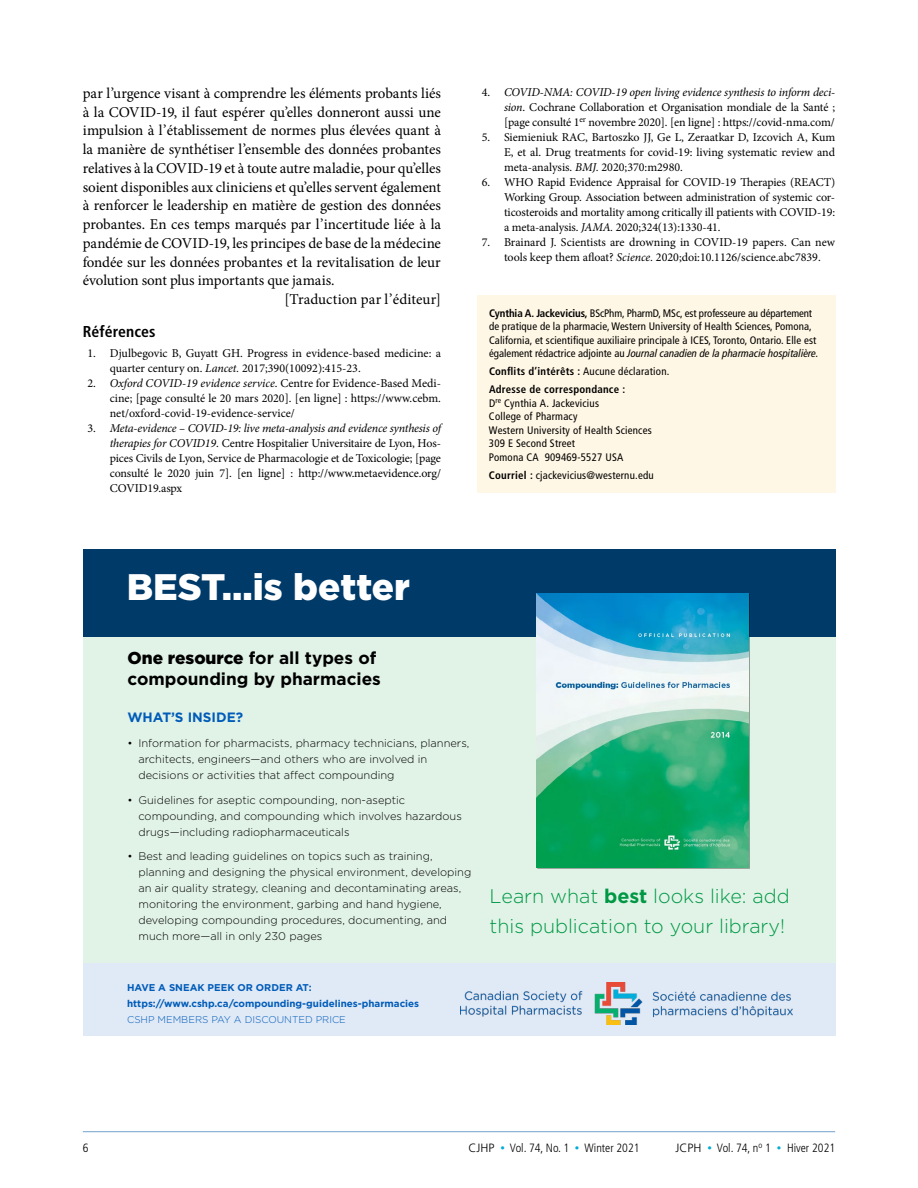
<style>
.page{position:relative;width:918px;height:1188px;background:#fff}
.page>*{position:absolute;margin:0;border:0;box-sizing:border-box;transform-origin:0 0}
.t1{font:900 36.9px "Gotham";color:#fff}
.t2{font:300 19.65px/30.8px "Gotham";color:#009845}
.t3{font:700 17.25px/20.7px "Gotham";color:#000}
.CJHP_H2{font:700 condensed 15.75px "Frutiger LT Std";letter-spacing:.005em;color:#000}
.CJHP_BodyText_Inden{font:15px/18.8px "Minion Pro";letter-spacing:-.005em;color:#000;text-align:justify}
.t4{font:700 13.5px "Gotham";color:#005cb9}
.CJHP_References{font:12px/15px "Minion Pro";letter-spacing:-.005em;color:#000;text-align:justify}
.t5{font:300 condensed 12px "Frutiger LT Std";color:#000}
.t6{font:300 11.1px/16px "Gotham";color:#000}
.CJHP_Contribs{font:condensed 10.8px/13.5px "Frutiger LT Std";letter-spacing:.01em;color:#000}
.CJHP_Contribs-2{font:700 condensed 10.8px "Frutiger LT Std";letter-spacing:.02em;color:#000}
.t7{font:700 9.9px/16px "Gotham";color:#005cb9}
.s1{font-style:italic}
.s2{font-weight:700}
.s3{font-family:"Frutiger LT 58 Cn It";font-stretch:normal}
.s4{font-weight:400}
.s5{font-weight:900}
.s6{font-weight:300}
.s7{font-stretch:normal}
.s8{font-size:9px;color:#00acd7}
</style>
<div class="page">
<hr style="left:83px;top:1131px;width:752px;height:1px;background:#0057a5">
<div style="left:477px;top:295px;width:359px;height:197px;background:#fff7e5"></div>
<div style="left:83px;top:631px;width:753px;height:405px;background:#e1f3e7"></div>
<div style="left:83px;top:549px;width:753px;height:87px;background:#003a68"></div>
<img style="left:537px;top:594px;width:211px;height:274px">
<div style="left:83px;top:963px;width:753px;height:73px;background:#e0e9f6"></div>
<img style="left:460px;top:982px;width:333px;height:43px">
<p class="CJHP_BodyText_Inden" style="left:83px;top:84px;width:360px">par l’urgence visant à comprendre les éléments probants liés à la COVID-19, il faut espérer qu’elles donneront aussi une impulsion à l’établissement de normes plus élevées quant à la manière de synthétiser l’ensemble des données probantes relatives à la COVID-19 et à toute autre maladie, pour qu’elles soient disponibles aux cliniciens et qu’elles servent également à renforcer le leadership en matière de gestion des données probantes. En ces temps marqués par l’incertitude liée à la pandémie de COVID-19, les principes de base de la médecine fondée sur les données probantes et la revitalisation de leur évolution sont plus importants que jamais.</p>
<p class="CJHP_BodyText_Inden" style="left:284px;top:290px;width:158px">[Traduction par l’éditeur]</p>
<p class="CJHP_H2" style="left:83px;top:322px;width:74px">Références</p>
<p class="CJHP_References" style="left:110px;top:345px;width:333px;text-indent:-22px">1. Djulbegovic B, Guyatt GH. Progress in evidence-based medicine: a quarter century on. <span class="s1">Lancet.</span> 2017;390(10092):415-23.</p>
<p class="CJHP_References" style="left:110px;top:375px;width:333px;text-indent:-22px">2. <span class="s1">Oxford COVID-19 evidence service</span>. Centre for Evidence-Based Medi&shy;cine; [page consulté le 20 mars 2020]. [en ligne] : https://www.cebm. net/oxford-covid-19-evidence-service/</p>
<p class="CJHP_References" style="left:110px;top:420px;width:333px;text-indent:-22px">3. <span class="s1">Meta-evidence – COVID-19: live meta-analysis and evidence synthesis of therapies for COVID19</span>. Centre Hospitalier Universitaire de Lyon, Hos&shy;pices Civils de Lyon, Service de Pharmacologie et de Toxicologie; [page consulté le 2020 juin 7]. [en ligne] : http://www.metaevidence.org/ COVID19.aspx</p>
<p class="CJHP_References" style="left:504px;top:84px;width:333px;text-indent:-22px">4. <span class="s1">COVID-NMA: COVID-19 open living evidence synthesis to inform deci&shy;sion</span>. Cochrane Collaboration et Organisation mondiale de la Santé ; [page consulté 1<sup>er</sup> novembre 2020]. [en ligne] : https://covid-nma.com/</p>
<p class="CJHP_References" style="left:504px;top:129px;width:333px;text-indent:-22px">5. Siemieniuk RAC, Bartoszko JJ, Ge L, Zeraatkar D, Izcovich A, Kum E, et al. Drug treatments for covid-19: living systematic review and meta-analysis. <span class="s1">BMJ.</span> 2020;370:m2980.</p>
<p class="CJHP_References" style="left:504px;top:174px;width:333px;text-indent:-22px">6. WHO Rapid Evidence Appraisal for COVID-19 Therapies (REACT)<br>Working Group. Association between administration of systemic cor&shy;ticosteroids and mortality among critically ill patients with COVID-19: a meta-analysis. <span class="s1">JAMA.</span> 2020;324(13):1330-41.</p>
<p class="CJHP_References" style="left:504px;top:234px;width:333px;text-indent:-22px">7. Brainard J. Scientists are drowning in COVID-19 papers. Can new tools keep them afloat? <span class="s1">Science.</span> 2020;doi:10.1126/science.abc7839.</p>
<p class="CJHP_Contribs" style="left:489px;top:306px;width:331px"><span class="s2">Cynthia A. Jackevicius,</span> BScPhm, PharmD, MSc, est professeure au département de pratique de la pharmacie, Western University of Health Sciences, Pomona, California, et scientifique auxiliaire principale à ICES, Toronto, Ontario. Elle est également rédactrice adjointe au <span class="s3">Journal canadien de la pharmacie hospitalière.</span></p>
<p class="CJHP_Contribs-2" style="left:489px;top:365px;width:182px">Conflits d’intérêts : <span class="s4">Aucune déclaration.</span></p>
<p class="CJHP_Contribs-2" style="left:489px;top:383px;width:138px">Adresse de correspondance :</p>
<p class="CJHP_Contribs" style="left:489px;top:396px;width:112px">D<sup>re</sup> Cynthia A. Jackevicius</p>
<p class="CJHP_Contribs" style="left:489px;top:410px;width:90px">College of Pharmacy</p>
<p class="CJHP_Contribs" style="left:489px;top:423px;width:164px">Western University of Health Sciences</p>
<p class="CJHP_Contribs" style="left:489px;top:437px;width:88px">309 E Second Street</p>
<p class="CJHP_Contribs" style="left:489px;top:450px;width:136px">Pomona CA 909469-5527 USA</p>
<p class="CJHP_Contribs" style="left:489px;top:468px;width:166px"><span class="s2">Courriel :</span> cjackevicius@westernu.edu</p>
<p class="t1" style="left:127px;top:562px;width:284px">BEST…is better</p>
<p class="t3" style="left:127px;top:648px;width:255px"><span class="s5">One resource</span> for all types of compounding by pharmacies</p>
<p class="t4" style="left:127px;top:708px;width:117px">WHAT’S INSIDE?</p>
<p class="t6" style="left:138px;top:735px;width:332px;text-indent:-11px">• Information for pharmacists, pharmacy technicians, planners, architects, engineers—and others who are involved in decisions or activities that affect compounding</p>
<p class="t6" style="left:138px;top:791px;width:325px;text-indent:-11px">• Guidelines for aseptic compounding, non-aseptic compounding, and compounding which involves hazardous drugs—including radiopharmaceuticals</p>
<p class="t6" style="left:138px;top:848px;width:334px;text-indent:-11px">• Best and leading guidelines on topics such as training, planning and designing the physical environment, developing an air quality strategy, cleaning and decontaminating areas, monitoring the environment, garbing and hand hygiene, developing compounding procedures, documenting, and much more—all in only 230 pages</p>
<p class="t7" style="left:127px;top:980px;width:294px">HAVE A SNEAK PEEK OR ORDER AT: https://www.cshp.ca/compounding-guidelines-pharmacies<br><span class="s6">CSHP MEMBERS PAY A DISCOUNTED PRICE</span></p>
<p class="t2" style="left:490px;top:880px;width:302px">Learn what <span class="s2">best</span> looks like: add this publication to your library!</p>
<p class="t5" style="left:83px;top:1141px;width:7px">6</p>
<p class="t5" style="left:469px;top:1141px;width:173px"><span class="s7">CJHP</span> <span class="s8">•</span> Vol. 74, No. 1 <span class="s8">•</span> Winter 2021</p>
<p class="t5" style="left:676px;top:1141px;width:161px"><span class="s7">JCPH</span> <span class="s8">•</span> Vol. 74, n<sup>o</sup> 1 <span class="s8">•</span> Hiver 2021</p>
</div>
